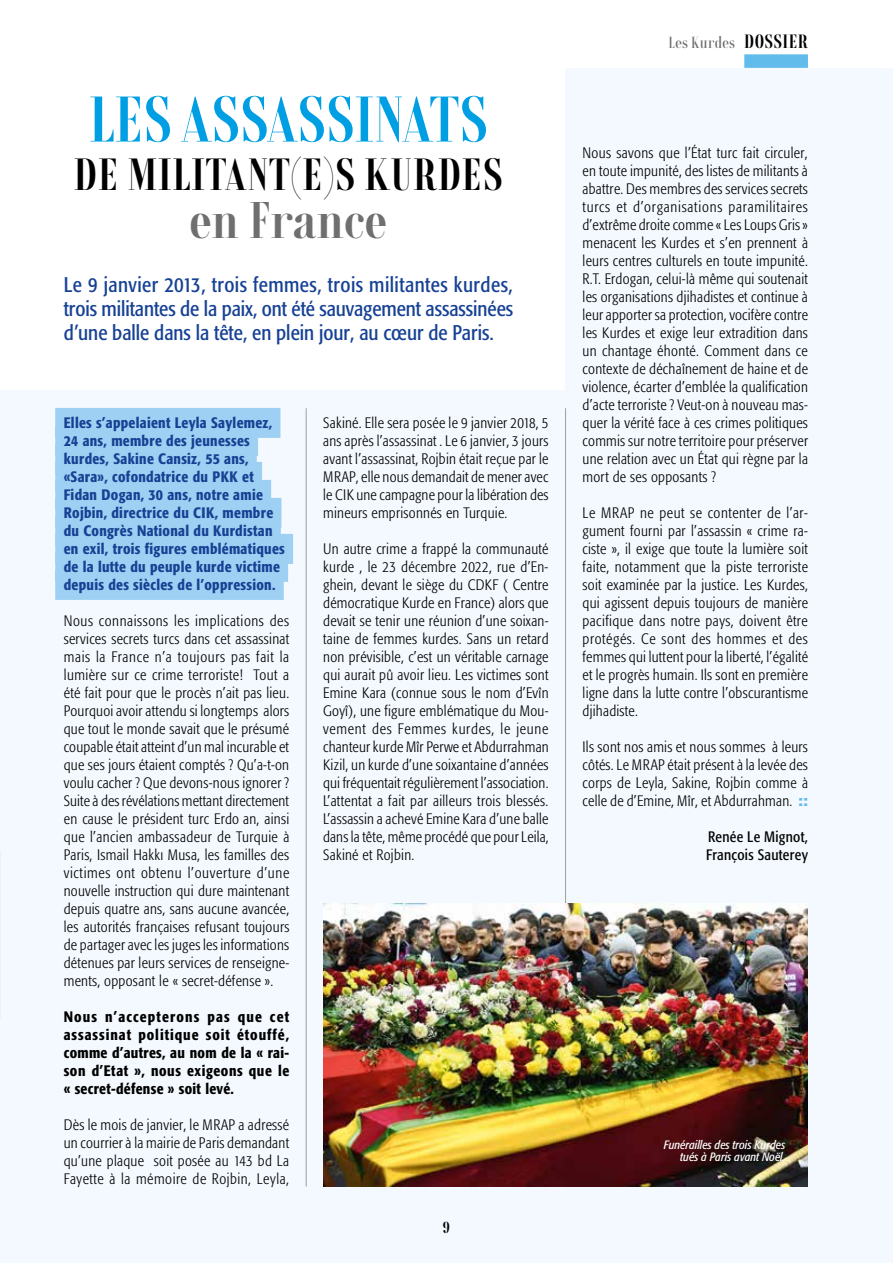
<style>
.page{position:relative;width:893px;height:1263px;background:#fff}
.page>*{position:absolute;margin:0;border:0;box-sizing:border-box;transform-origin:0 0}
.t1{font:700 60px "Rondal";color:#009fe3}
.t2{font:700 48px "Rondal";letter-spacing:.02em;color:#706f6f}
.t3{font:700 42px "Rondal";letter-spacing:.02em;color:#000}
.t4{font:condensed 21px/24px "Formata";color:#164194;text-align:justify}
.t5{font:300 condensed 15px/18px "Formata";letter-spacing:.02em;color:#000;text-align:justify}
.t6{font:500 condensed 15px/18px "Formata";letter-spacing:.02em;color:#164194}
.t7{font:500 condensed 15px/18px "Formata";letter-spacing:.02em;color:#000;text-align:justify}
.t8{font:condensed 15px/18px "Formata";letter-spacing:.02em;color:#000}
.t9{font:600 15px "Rondal";letter-spacing:.02em;color:#706f6f}
.t10{font:700 15px "Rondal";color:#000}
.t11{font:italic condensed 12px/12px "Formata";color:#fff;text-align:right}
.s1{font-weight:700;font-size:18px;color:#000}
.s2{font-weight:700;font-stretch:normal;color:#61bbeb}
</style>
<div class="page">
<div style="left:0;top:68px;width:893px;height:1195px;background:#f3f9fe"></div>
<hr style="left:306px;top:408px;width:1px;height:778px;background:#9d9d9c">
<hr style="left:565px;top:408px;width:1px;height:778px;background:#9d9d9c">
<div style="left:744px;top:54px;width:64px;height:14px;background:#61bbeb"></div>
<div style="left:55px;top:408px;width:225px;height:30px;background:#9dd0f2"></div>
<div style="left:55px;top:426px;width:203px;height:30px;background:#9dd0f2"></div>
<div style="left:55px;top:444px;width:202px;height:30px;background:#9dd0f2"></div>
<div style="left:55px;top:462px;width:207px;height:30px;background:#9dd0f2"></div>
<div style="left:55px;top:480px;width:216px;height:30px;background:#9dd0f2"></div>
<div style="left:55px;top:498px;width:226px;height:30px;background:#9dd0f2"></div>
<div style="left:55px;top:516px;width:226px;height:30px;background:#9dd0f2"></div>
<div style="left:55px;top:534px;width:238px;height:30px;background:#9dd0f2"></div>
<div style="left:55px;top:552px;width:233px;height:30px;background:#9dd0f2"></div>
<div style="left:55px;top:570px;width:229px;height:30px;background:#9dd0f2"></div>
<div style="left:0;top:68px;width:564px;height:321px;background:#fff"></div>
<img style="left:323px;top:903px;width:485px;height:283px">
<h1 class="t1" style="left:89px;top:79px;width:401px">LES ASSASSINATS</h1>
<h3 class="t3" style="left:74px;top:145px;width:431px">DE MILITANT(E)S KURDES</h3>
<h2 class="t2" style="left:190px;top:187px;width:198px">en France</h2>
<h3 class="t4" style="left:64px;top:272px;width:451px">Le 9 janvier 2013, trois femmes, trois militantes kurdes, trois militantes de la paix, ont été sauvagement assassinées d’une balle dans la tête, en plein jour, au cœur de Paris.</h3>
<p class="t6" style="left:64px;top:414px;width:223px">Elles s’appelaient Leyla Saylemez, 24 ans, membre des jeunesses kurdes, Sakine Cansiz, 55 ans, «Sara», cofondatrice du PKK et Fidan Dogan, 30 ans, notre amie Rojbin, directrice du CIK, membre du Congrès National du Kurdistan en exil, trois figures emblématiques de la lutte du peuple kurde victime depuis des siècles de l’oppression.</p>
<p class="t5" style="left:64px;top:612px;width:227px">Nous connaissons les implications des services secrets turcs dans cet assassinat mais la France n’a toujours pas fait la lumière sur ce crime terroriste! Tout a été fait pour que le procès n’ait pas lieu.<br>Pourquoi avoir attendu si longtemps alors que tout le monde savait que le présumé coupable était atteint d’un mal incurable et que ses jours étaient comptés ? Qu’a-t-on voulu cacher ? Que devons-nous ignorer ?<br>Suite à des révélations mettant directement en cause le président turc Erdoğan, ainsi que l’ancien ambassadeur de Turquie à Paris, Ismail Hakkı Musa, les familles des victimes ont obtenu l’ouverture d’une nouvelle instruction qui dure maintenant depuis quatre ans, sans aucune avancée, les autorités françaises refusant toujours de partager avec les juges les informations détenues par leurs services de renseigne&shy;ments, opposant le « secret-défense ».</p>
<p class="t7" style="left:64px;top:1008px;width:227px">Nous n’accepterons pas que cet assassinat politique soit étouffé, comme d’autres, au nom de la « rai&shy;son d’Etat », nous exigeons que le « secret-défense » soit levé.</p>
<p class="t5" style="left:64px;top:1116px;width:227px">Dès le mois de janvier, le MRAP a adressé un courrier à la mairie de Paris demandant qu’une plaque soit posée au 143 bd La Fayette à la mémoire de Rojbin, Leyla,</p>
<p class="t5" style="left:323px;top:414px;width:227px">Sakiné. Elle sera posée le 9 janvier 2018, 5 ans après l’assassinat . Le 6 janvier, 3 jours avant l’assassinat, Rojbin était reçue par le MRAP, elle nous demandait de mener avec le CIK une campagne pour la libération des mineurs emprisonnés en Turquie.</p>
<p class="t5" style="left:323px;top:540px;width:227px">Un autre crime a frappé la communauté kurde , le 23 décembre 2022, rue d’En&shy;ghein, devant le siège du CDKF ( Centre démocratique Kurde en France) alors que devait se tenir une réunion d’une soixan&shy;taine de femmes kurdes. Sans un retard non prévisible, c’est un véritable carnage qui aurait pû avoir lieu. Les victimes sont Emine Kara (connue sous le nom d’Evîn Goyî), une figure emblématique du Mou&shy;vement des Femmes kurdes, le jeune chanteur kurde Mîr Perwe et Abdurrahman Kizil, un kurde d’une soixantaine d’années qui fréquentait régulièrement l’association.<br>L’attentat a fait par ailleurs trois blessés.<br>L’assassin a achevé Emine Kara d’une balle dans la tête, même procédé que pour Leila, Sakiné et Rojbin.</p>
<p class="t10" style="left:443px;top:1217px;width:9px">9</p>
<p class="t9" style="left:669px;top:32px;width:141px">Les Kurdes <span class="s1">DOSSIER</span></p>
<p class="t5" style="left:583px;top:144px;width:227px">Nous savons que l’État turc fait circuler, en toute impunité, des listes de militants à abattre. Des membres des services secrets turcs et d’organisations paramilitaires d’extrême droite comme « Les Loups Gris» menacent les Kurdes et s’en prennent à leurs centres culturels en toute impunité.<br>R.T. Erdogan, celui-là même qui soutenait les organisations djihadistes et continue à leur apporter sa protection, vocifère contre les Kurdes et exige leur extradition dans un chantage éhonté. Comment dans ce contexte de déchaînement de haine et de violence, écarter d’emblée la qualification d’acte terroriste ? Veut-on à nouveau mas&shy;quer la vérité face à ces crimes politiques commis sur notre territoire pour préserver une relation avec un État qui règne par la mort de ses opposants ?</p>
<p class="t5" style="left:583px;top:504px;width:227px">Le MRAP ne peut se contenter de l’ar&shy;gument fourni par l’assassin « crime ra&shy;ciste », il exige que toute la lumière soit faite, notamment que la piste terroriste soit examinée par la justice. Les Kurdes, qui agissent depuis toujours de manière pacifique dans notre pays, doivent être protégés. Ce sont des hommes et des femmes qui luttent pour la liberté, l’égalité et le progrès humain. Ils sont en première ligne dans la lutte contre l’obscurantisme djihadiste.</p>
<p class="t5" style="left:583px;top:738px;width:227px">Ils sont nos amis et nous sommes à leurs côtés. Le MRAP était présent à la levée des corps de Leyla, Sakine, Rojbin comme à celle de d’Emine, Mîr, et Abdurrahman. <span class="s2">::</span></p>
<p class="t8" style="left:706px;top:828px;width:103px">Renée Le Mignot,<br>François Sauterey</p>
<p class="t11" style="left:664px;top:1139px;width:123px">Funérailles des trois Kurdes tués à Paris avant Noël.</p>
</div>
